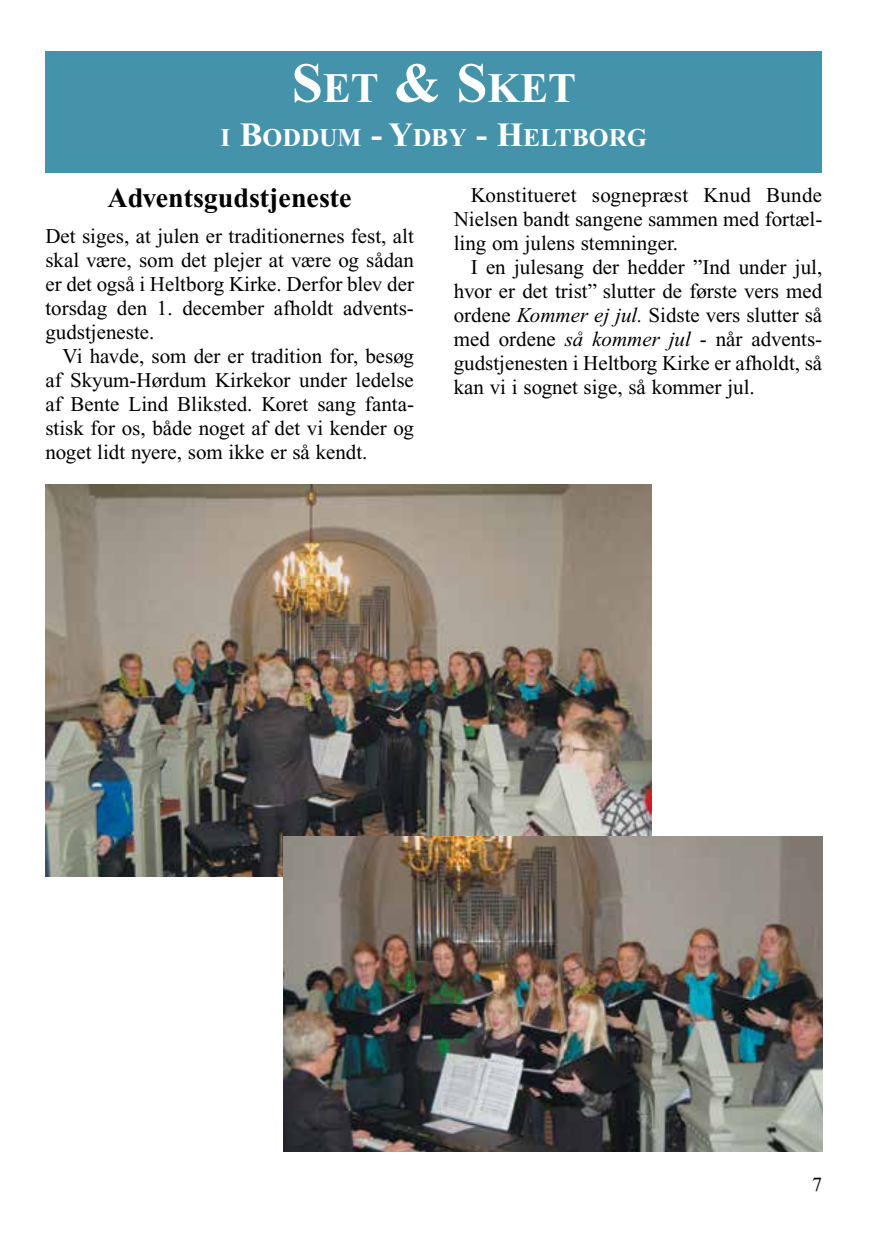
<style>
.page{position:relative;width:879px;height:1248px;background:#fff}
.page>*{position:absolute;margin:0;border:0;box-sizing:border-box;transform-origin:0 0}
.t1{font:700 42px "Times New Roman PS Std";color:#fff}
.t2{font:700 28px "Times New Roman PS Std";color:#000}
.t3{font:700 25.6px "Times New Roman PS Std";color:#fff}
.t4{font:21px/24px "Times New Roman PS Std";color:#000;text-align:justify}
.t5{font:20px "Times New Roman PS Std";color:#000}
.s1{font-size:56px}
.s2{font-size:34px}
.s3{font-style:italic}
</style>
<div class="page">
<div style="left:45px;top:51px;width:777px;height:121px;background:#4493ab"></div>
<img style="left:45px;top:484px;width:607px;height:392px">
<img style="left:283px;top:836px;width:539px;height:315px">
<h1 class="t1" style="left:291px;top:64px;width:286px"><span class="s1">S</span>ET <span class="s1">&amp; S</span>KET</h1>
<p class="t3" style="left:221px;top:123px;width:428px">I <span class="s2">B</span>ODDUM <span class="s2">- Y</span>DBY <span class="s2">- H</span>ELTBORG</p>
<h2 class="t2" style="left:108px;top:182px;width:246px">Adventsgudstjeneste</h2>
<p class="t4" style="left:45px;top:224px;width:370px">Det siges, at julen er traditionernes fest, alt skal være, som det plejer at være og sådan er det også i Heltborg Kirke. Derfor blev der torsdag den 1. december afholdt advents&shy;gudstjeneste.</p>
<p class="t4" style="left:45px;top:344px;width:370px;text-indent:17px">Vi havde, som der er tradition for, besøg af Skyum-Hørdum Kirkekor under ledelse af Bente Lind Bliksted. Koret sang fanta&shy;stisk for os, både noget af det vi kender og noget lidt nyere, som ikke er så kendt.</p>
<p class="t4" style="left:454px;top:183px;width:370px;text-indent:17px">Konstitueret sognepræst Knud Bunde Nielsen bandt sangene sammen med fortæl&shy;ling om julens stemninger.</p>
<p class="t4" style="left:454px;top:255px;width:370px;text-indent:17px">I en julesang der hedder ”Ind under jul, hvor er det trist” slutter de første vers med ordene <span class="s3">Kommer ej jul.</span> Sidste vers slutter så med ordene <span class="s3">så kommer jul</span> - når advents&shy;gudstjenesten i Heltborg Kirke er afholdt, så kan vi i sognet sige, så kommer jul.</p>
<p class="t5" style="left:812px;top:1173px;width:11px">7</p>
</div>
